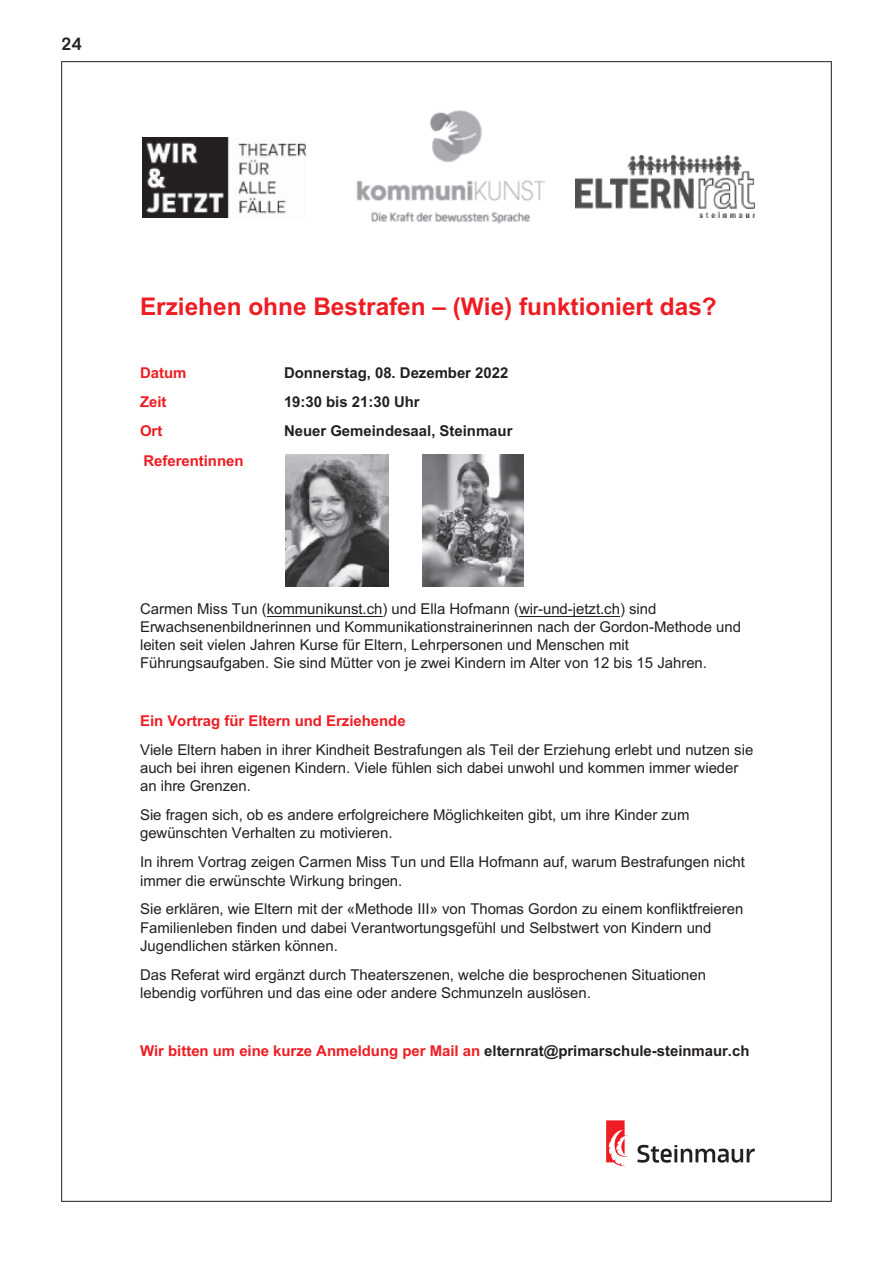
<style>
.page{position:relative;width:893px;height:1263px;background:#fff}
.page>*{position:absolute;margin:0;border:0;box-sizing:border-box;transform-origin:0 0}
.t1{font:700 24.3px "Arial";color:#ee1d23}
.t2{font:600 18px "Amfibia";color:#231f20}
.t3{font:15px/18.1px "Arial";color:#231f20}
.t4{font:700 15px "Arial";color:#ee1d23}
.t5{font:700 15px "Arial";color:#231f20}
.s1{color:#231f20}
</style>
<div class="page">
<img style="left:356px;top:110px;width:190px;height:114px">
<img style="left:575px;top:155px;width:179px;height:63px">
<img style="left:143px;top:137px;width:162px;height:80px">
<hr style="left:267px;top:616px;width:115px;height:1px;background:#231f20">
<hr style="left:519px;top:616px;width:101px;height:1px;background:#231f20">
<img style="left:423px;top:455px;width:101px;height:131px">
<img style="left:286px;top:455px;width:102px;height:131px">
<svg style="left:637px;top:1145px;width:118px;height:18px"></svg>
<svg style="left:606px;top:1120px;width:22px;height:46px"></svg>
<p class="t2" style="left:62px;top:33px;width:22px">24</p>
<h1 class="t1" style="left:140px;top:290px;width:578px">Erziehen ohne Bestrafen – (Wie) funktioniert das?</h1>
<p class="t4" style="left:140px;top:362px;width:48px">Datum</p>
<p class="t5" style="left:284px;top:362px;width:226px">Donnerstag, 08. Dezember 2022</p>
<p class="t4" style="left:140px;top:391px;width:28px">Zeit</p>
<p class="t5" style="left:284px;top:391px;width:137px">19:30 bis 21:30 Uhr</p>
<p class="t4" style="left:140px;top:420px;width:24px">Ort</p>
<p class="t5" style="left:284px;top:420px;width:230px">Neuer Gemeindesaal, Steinmaur</p>
<p class="t4" style="left:143px;top:450px;width:102px">Referentinnen</p>
<p class="t3" style="left:140px;top:600px;width:602px">Carmen Miss Tun (kommunikunst.ch) und Ella Hofmann (wir-und-jetzt.ch) sind Erwachsenenbildnerinnen und Kommunikationstrainerinnen nach der Gordon-Methode und leiten seit vielen Jahren Kurse für Eltern, Lehrpersonen und Menschen mit Führungsaufgaben. Sie sind Mütter von je zwei Kindern im Alter von 12 bis 15 Jahren.</p>
<p class="t4" style="left:140px;top:710px;width:267px">Ein Vortrag für Eltern und Erziehende</p>
<p class="t3" style="left:140px;top:740px;width:615px">Viele Eltern haben in ihrer Kindheit Bestrafungen als Teil der Erziehung erlebt und nutzen sie auch bei ihren eigenen Kindern. Viele fühlen sich dabei unwohl und kommen immer wieder an ihre Grenzen.</p>
<p class="t3" style="left:140px;top:806px;width:551px">Sie fragen sich, ob es andere erfolgreichere Möglichkeiten gibt, um ihre Kinder zum gewünschten Verhalten zu motivieren.</p>
<p class="t3" style="left:140px;top:853px;width:606px">In ihrem Vortrag zeigen Carmen Miss Tun und Ella Hofmann auf, warum Bestrafungen nicht immer die erwünschte Wirkung bringen.</p>
<p class="t3" style="left:140px;top:900px;width:605px">Sie erklären, wie Eltern mit der «Methode III» von Thomas Gordon zu einem konfliktfreieren<br>Familienleben finden und dabei Verantwortungsgefühl und Selbstwert von Kindern und<br>Jugendlichen stärken können.</p>
<p class="t3" style="left:140px;top:965px;width:567px">Das Referat wird ergänzt durch Theaterszenen, welche die besprochenen Situationen lebendig vorführen und das eine oder andere Schmunzeln auslösen.</p>
<p class="t4" style="left:140px;top:1040px;width:611px">Wir bitten um eine kurze Anmeldung per Mail an <span class="s1">elternrat@primarschule-steinmaur.ch</span></p>
</div>
